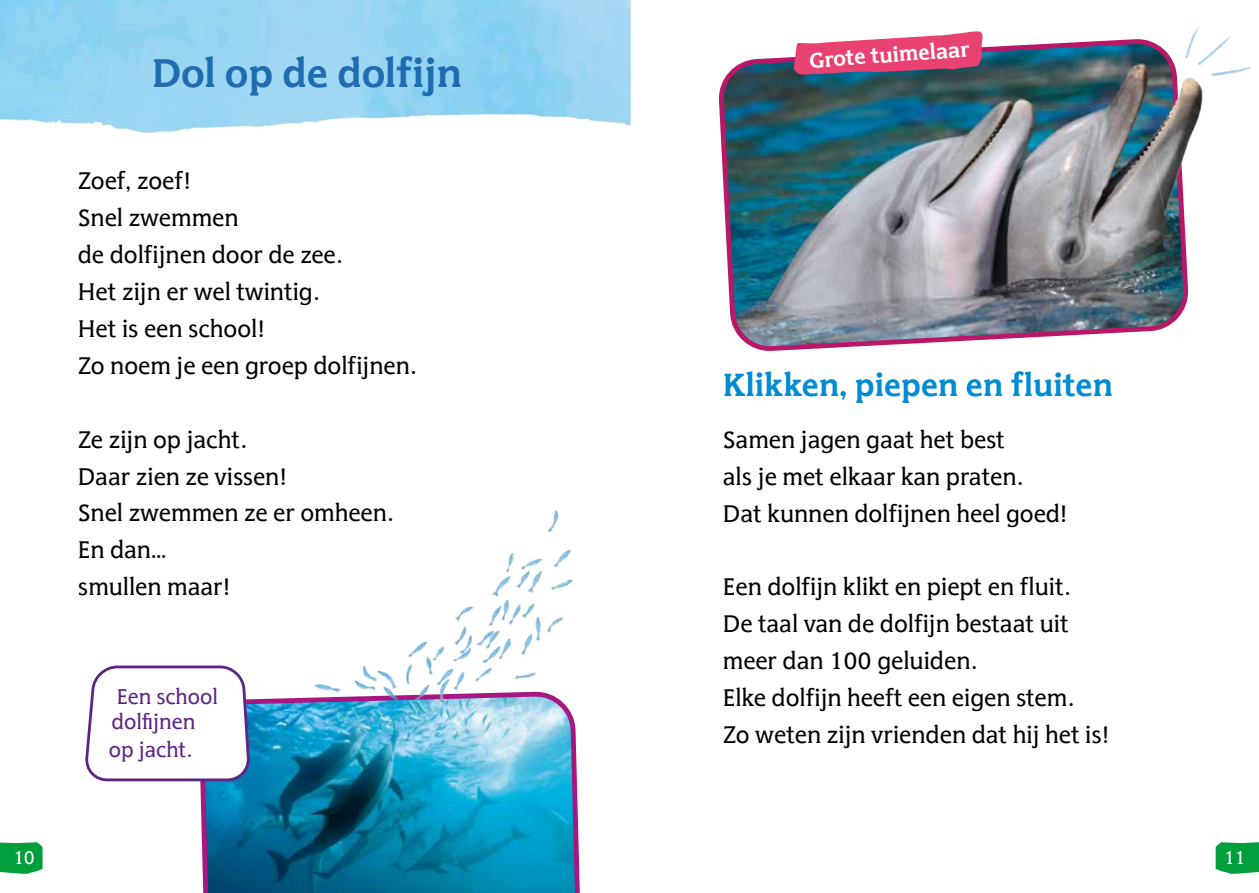
<style>
.page{position:relative;width:1259px;height:893px;background:#fff}
.page>*{position:absolute;margin:0;border:0;box-sizing:border-box;transform-origin:0 0}
.t1{font:700 39.45px "Hybrid";color:#206cb1}
.t2{font:700 31.65px "Hybrid";color:#008bd2}
.t3{font:500 23.7px/36.9px "Hybrid";color:#000}
.t4{font:500 21px/25px "Hybrid";color:#5c2483}
.t5{font:700 21px "Hybrid";color:#fff}
.t6{font:500 18.45px "Hybrid";color:#fff}
</style>
<div class="page">
<svg style="left:201px;top:698px;width:378px;height:195px;background:#107fa7"></svg>
<img style="left:720px;top:41px;width:466px;height:309px">
<img style="left:961px;top:64px;width:239px;height:159px">
<img style="left:1151px;top:27px;width:100px;height:87px">
<img style="left:285px;top:510px;width:294px;height:242px">
<svg style="left:794px;top:31px;width:189px;height:44px"></svg>
<svg style="left:85px;top:665px;width:164px;height:118px"></svg>
<svg style="left:1215px;top:842px;width:44px;height:32px"></svg>
<svg style="left:0;top:842px;width:43px;height:32px"></svg>
<h1 class="t1" style="left:152px;top:48px;width:312px">Dol op de dolfijn</h1>
<p class="t3" style="left:78px;top:163px;width:341px">Zoef, zoef!<br>Snel zwemmen<br>de dolfijnen door de zee.<br>Het zijn er wel twintig.<br>Het is een school!<br>Zo noem je een groep dolfijnen.</p>
<p class="t3" style="left:78px;top:421px;width:318px">Ze zijn op jacht.<br>Daar zien ze vissen!<br>Snel zwemmen ze er omheen.<br>En dan…<br>smullen maar!</p>
<p class="t4" style="left:111px;top:684px;width:108px">Een school dolfijnen</p>
<p class="t4" style="left:109px;top:738px;width:86px">op jacht.</p>
<p class="t5" style="left:808px;top:47px;width:162px;rotate:-4deg">Grote tuimelaar</p>
<h2 class="t2" style="left:723px;top:365px;width:392px">Klikken, piepen en fluiten</h2>
<p class="t3" style="left:723px;top:421px;width:346px">Samen jagen gaat het best<br>als je met elkaar kan praten.<br>Dat kunnen dolfijnen heel goed!</p>
<p class="t3" style="left:723px;top:569px;width:388px">Een dolfijn klikt en piept en fluit.<br>De taal van de dolfijn bestaat uit meer dan 100 geluiden.<br>Elke dolfijn heeft een eigen stem.<br>Zo weten zijn vrienden dat hij het is!</p>
<p class="t6" style="left:13px;top:846px;width:23px">10</p>
<p class="t6" style="left:1224px;top:846px;width:23px">11</p>
</div>
